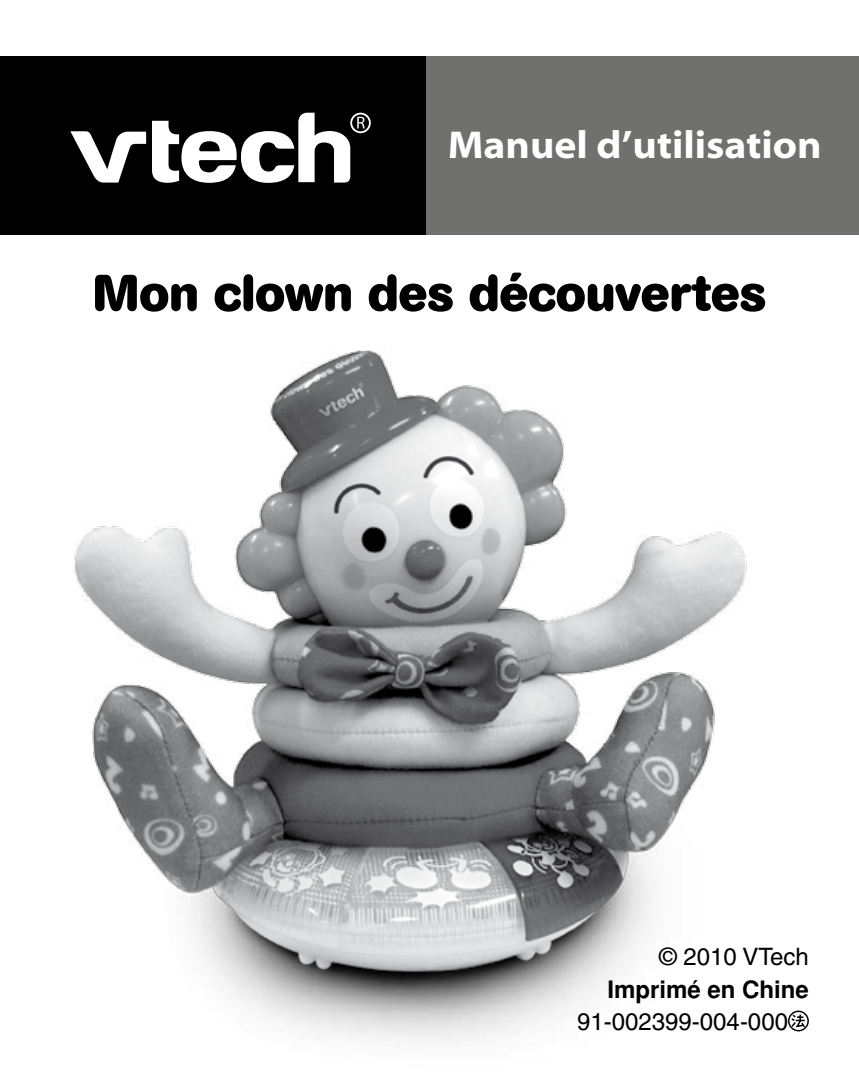
<style>
.page{position:relative;width:859px;height:1080px;background:#fff}
.page>*{position:absolute;margin:0;border:0;box-sizing:border-box;transform-origin:0 0}
.t1{font:700 51px "AG Book Rounded";color:#000}
.t2{font:39px "Myriad MM";color:#fff}
.t3{font:24px "Helvetica";color:#000}
.t4{font:700 24px "Helvetica";color:#000}
</style>
<div class="page">
<img style="left:74px;top:350px;width:673px;height:692px">
<div style="left:378px;top:57px;width:481px;height:178px;background:#70706e"></div>
<div style="left:0;top:57px;width:425px;height:178px;background:#000"></div>
<svg style="left:70px;top:131px;width:76px;height:52px"></svg>
<svg style="left:152px;top:113px;width:219px;height:70px"></svg>
<div style="left:788px;top:1011px;width:21px;height:20px;border:1px solid #000;border-radius:50%"></div>
<svg style="left:790px;top:1013px;width:16px;height:16px"></svg>
<h2 class="t2" style="left:448px;top:126px;width:375px">Manuel d’utilisation</h2>
<h1 class="t1" style="left:93px;top:264px;width:675px">Mon clown des découvertes</h1>
<p class="t3" style="left:659px;top:943px;width:151px">© 2010 VTech</p>
<p class="t4" style="left:607px;top:975px;width:203px">Imprimé en Chine</p>
<p class="t3" style="left:577px;top:1008px;width:212px">91-002399-004-000</p>
</div>
